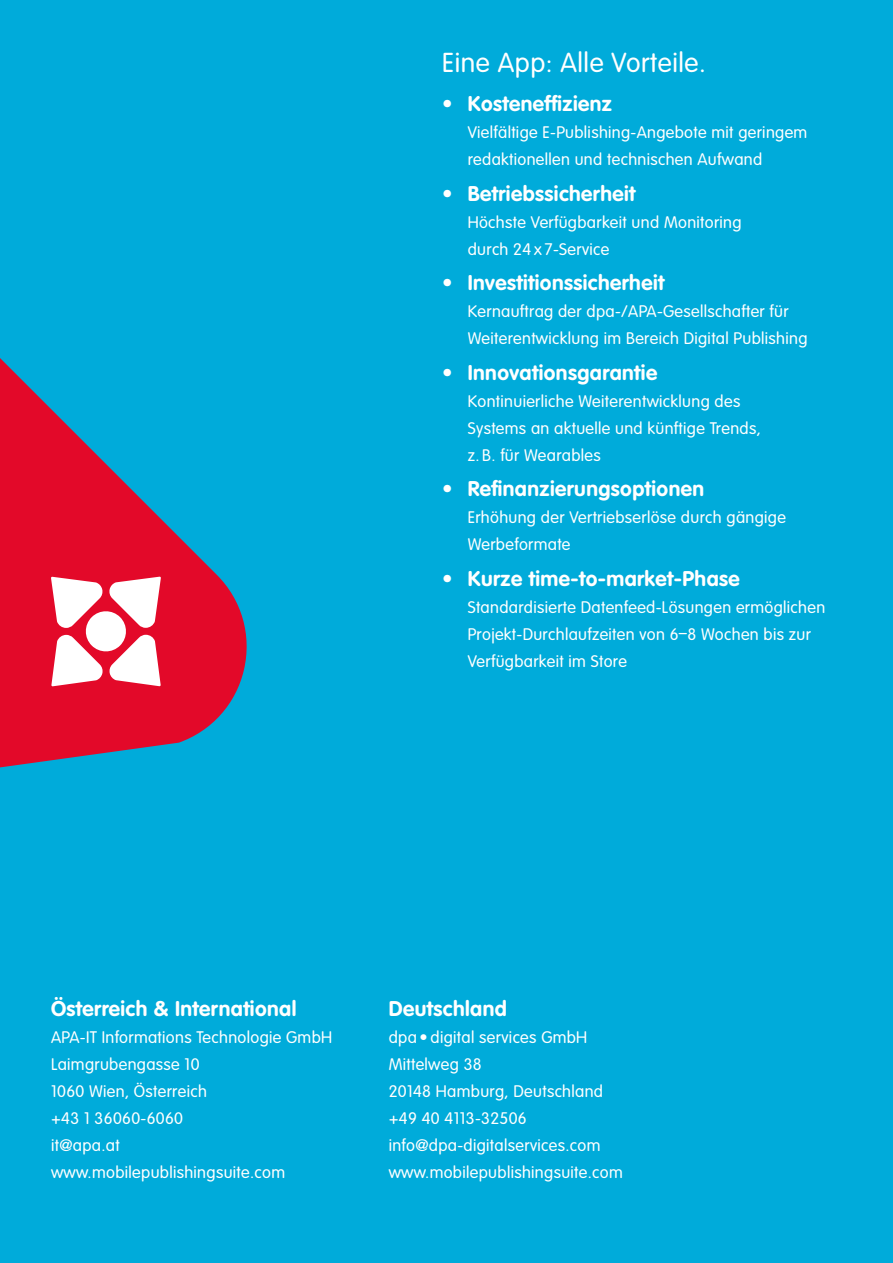
<style>
.page{position:relative;width:893px;height:1263px;background:#00abda}
.page>*{position:absolute;margin:0;border:0;box-sizing:border-box;transform-origin:0 0}
.t1{font:300 27px "VAG Rounded LT";letter-spacing:.02em;color:#fff}
.t2{font:700 21px "VAG Rounded LT";letter-spacing:.02em;color:#fff}
.t3{font:300 16.5px/27px "VAG Rounded LT";letter-spacing:.02em;color:#fff}
</style>
<div class="page">
<svg style="left:0;top:358px;width:247px;height:410px;fill:#e30929"></svg>
<svg style="left:51px;top:577px;width:110px;height:109px;background:#f6b1bb"></svg>
<p class="t1" style="left:442px;top:47px;width:265px">Eine App: Alle Vorteile.</p>
<p class="t2" style="left:442px;top:92px;width:171px">• Kosteneffizienz</p>
<p class="t3" style="left:468px;top:120px;width:341px">Vielfältige E-Publishing-Angebote mit geringem redaktionellen und technischen Aufwand</p>
<p class="t2" style="left:442px;top:181px;width:195px">• Betriebssicherheit</p>
<p class="t3" style="left:468px;top:209px;width:275px">Höchste Verfügbarkeit und Monitoring durch 24 x 7-Service</p>
<p class="t2" style="left:442px;top:271px;width:224px">• Investitionssicherheit</p>
<p class="t3" style="left:468px;top:299px;width:341px">Kernauftrag der dpa-/APA-Gesellschafter für<br>Weiterentwicklung im Bereich Digital Publishing</p>
<p class="t2" style="left:442px;top:360px;width:217px">• Innovationsgarantie</p>
<p class="t3" style="left:468px;top:388px;width:295px">Kontinuierliche Weiterentwicklung des<br>Systems an aktuelle und künftige Trends, z. B. für Wearables</p>
<p class="t2" style="left:442px;top:477px;width:263px">• Refinanzierungsoptionen</p>
<p class="t3" style="left:468px;top:505px;width:320px">Erhöhung der Vertriebserlöse durch gängige<br>Werbeformate</p>
<p class="t2" style="left:442px;top:566px;width:299px">• Kurze time-to-market-Phase</p>
<p class="t3" style="left:468px;top:594px;width:359px">Standardisierte Datenfeed-Lösungen ermöglichen<br>Projekt-Durchlaufzeiten von 6–8 Wochen bis zur<br>Verfügbarkeit im Store</p>
<p class="t2" style="left:51px;top:996px;width:247px">Österreich &amp; International</p>
<p class="t3" style="left:51px;top:1024px;width:283px">APA-IT Informations Technologie GmbH</p>
<p class="t3" style="left:51px;top:1051px;width:150px">Laimgrubengasse 10</p>
<p class="t3" style="left:51px;top:1078px;width:157px">1060 Wien, Österreich</p>
<p class="t3" style="left:51px;top:1105px;width:133px">+43 1 36060-6060</p>
<p class="t3" style="left:51px;top:1132px;width:70px">it@apa.at</p>
<p class="t3" style="left:51px;top:1159px;width:236px">www.mobilepublishingsuite.com</p>
<p class="t2" style="left:389px;top:996px;width:120px">Deutschland</p>
<p class="t3" style="left:389px;top:1024px;width:200px">dpa • digital services GmbH</p>
<p class="t3" style="left:389px;top:1051px;width:95px">Mittelweg 38</p>
<p class="t3" style="left:389px;top:1078px;width:216px">20148 Hamburg, Deutschland</p>
<p class="t3" style="left:389px;top:1105px;width:140px">+49 40 4113-32506</p>
<p class="t3" style="left:389px;top:1132px;width:213px">info@dpa-digitalservices.com</p>
<p class="t3" style="left:389px;top:1159px;width:236px">www.mobilepublishingsuite.com</p>
</div>
